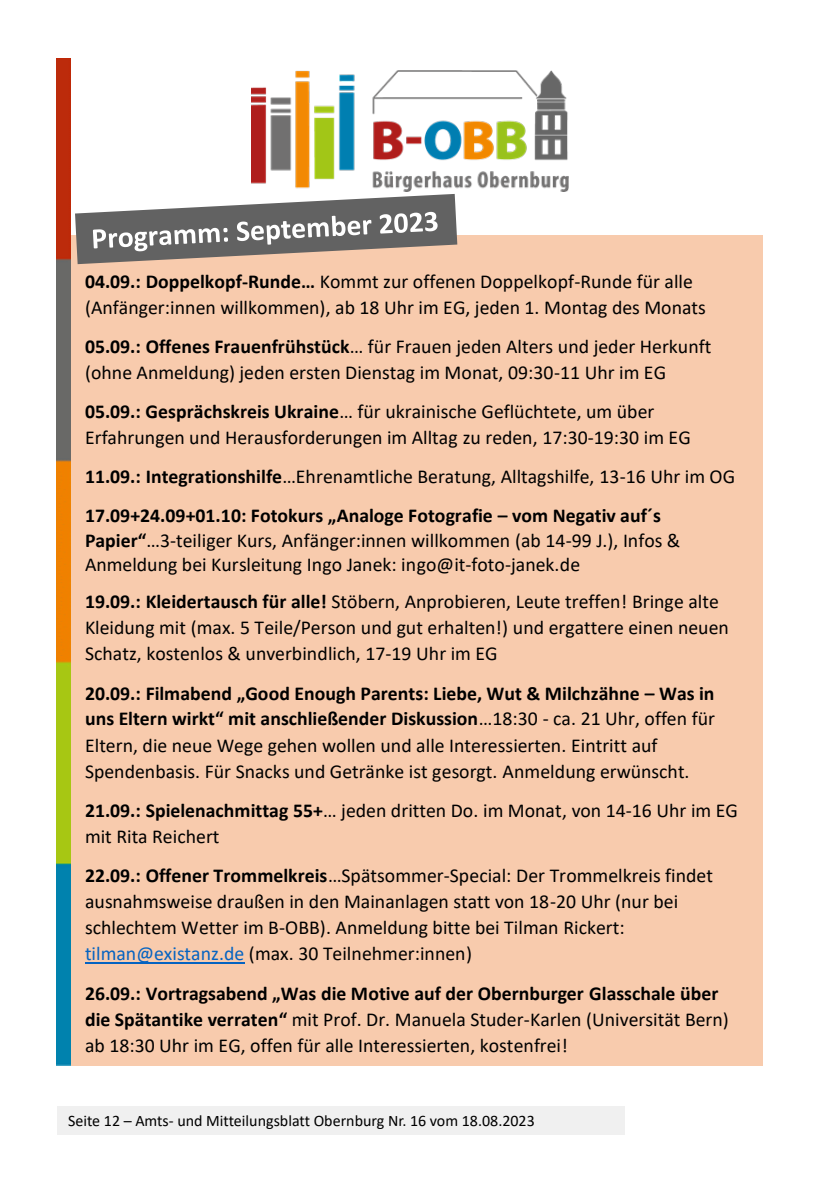
<style>
.page{position:relative;width:840px;height:1191px;background:#fff}
.page>*{position:absolute;margin:0;border:0;box-sizing:border-box;transform-origin:0 0}
.t1{font:19.8px/26px "Calibri";color:#000}
.t2{font:700 19.8px/39px "Calibri";color:#000}
.t3{font:16px "Calibri";color:#000}
.s1{font-weight:700}
.s2{font-weight:400}
.s3{color:#0563c1}
</style>
<div class="page">
<div style="left:57px;top:1106px;width:567px;height:28px;background:#f0f0f0"></div>
<div style="left:70px;top:235px;width:692px;height:830px;background:#f8cbad"></div>
<hr style="left:85px;top:962px;width:159px;height:1px;background:#0563c1">
<img style="left:57px;top:58px;width:13px;height:1007px">
<img style="left:252px;top:70px;width:316px;height:122px">
<svg style="left:75px;top:194px;width:382px;height:70px"></svg>
<p class="t1" style="left:85px;top:267px;width:622px"><span class="s1">04.09.: Doppelkopf-Runde…</span> Kommt zur offenen Doppelkopf-Runde für alle (Anfänger:innen willkommen), ab 18 Uhr im EG, jeden 1. Montag des Monats</p>
<p class="t1" style="left:85px;top:333px;width:627px"><span class="s1">05.09.: Offenes Frauenfrühstück</span>… für Frauen jeden Alters und jeder Herkunft (ohne Anmeldung) jeden ersten Dienstag im Monat, 09:30-11 Uhr im EG</p>
<p class="t1" style="left:85px;top:398px;width:607px"><span class="s1">05.09.: Gesprächskreis Ukraine</span>… für ukrainische Geflüchtete, um über<br>Erfahrungen und Herausforderungen im Alltag zu reden, 17:30-19:30 im EG</p>
<p class="t2" style="left:85px;top:457px;width:651px">11.09.: Integrationshilfe<span class="s2">…Ehrenamtliche Beratung, Alltagshilfe, 13-16 Uhr im OG<br></span>17.09+24.09+01.10: Fotokurs „Analoge Fotografie – vom Negativ auf´s</p>
<p class="t1" style="left:85px;top:527px;width:596px;line-height:24.2px"><span class="s1">Papier“</span>…3-teiliger Kurs, Anfänger:innen willkommen (ab 14-99 J.), Infos &amp;<br>Anmeldung bei Kursleitung Ingo Janek: ingo@it-foto-janek.de</p>
<p class="t1" style="left:85px;top:588px;width:645px"><span class="s1">19.09.: Kleidertausch für alle!</span> Stöbern, Anprobieren, Leute treffen! Bringe alte<br>Kleidung mit (max. 5 Teile/Person und gut erhalten!) und ergattere einen neuen<br>Schatz, kostenlos &amp; unverbindlich, 17-19 Uhr im EG</p>
<p class="t1" style="left:85px;top:679px;width:631px"><span class="s1">20.09.: Filmabend „Good Enough Parents: Liebe, Wut &amp; Milchzähne – Was in uns Eltern wirkt“ mit anschließender Diskussion</span>…18:30 - ca. 21 Uhr, offen für Eltern, die neue Wege gehen wollen und alle Interessierten. Eintritt auf Spendenbasis. Für Snacks und Getränke ist gesorgt. Anmeldung erwünscht.</p>
<p class="t1" style="left:85px;top:797px;width:654px"><span class="s1">21.09.: Spielenachmittag 55+</span>… jeden dritten Do. im Monat, von 14-16 Uhr im EG mit Rita Reichert</p>
<p class="t1" style="left:85px;top:862px;width:629px"><span class="s1">22.09.: Offener Trommelkreis</span>…Spätsommer-Special: Der Trommelkreis findet ausnahmsweise draußen in den Mainanlagen statt von 18-20 Uhr (nur bei schlechtem Wetter im B-OBB). Anmeldung bitte bei Tilman Rickert: <span class="s3">tilman@existanz.de</span> (max. 30 Teilnehmer:innen)</p>
<p class="t1" style="left:85px;top:979px;width:645px"><span class="s1">26.09.: Vortragsabend „Was die Motive auf der Obernburger Glasschale über die Spätantike verraten“</span> mit Prof. Dr. Manuela Studer-Karlen (Universität Bern) ab 18:30 Uhr im EG, offen für alle Interessierten, kostenfrei!</p>
<p class="t3" style="left:68px;top:1109px;width:468px">Seite 12 – Amts- und Mitteilungsblatt Obernburg Nr. 16 vom 18.08.2023</p>
</div>
